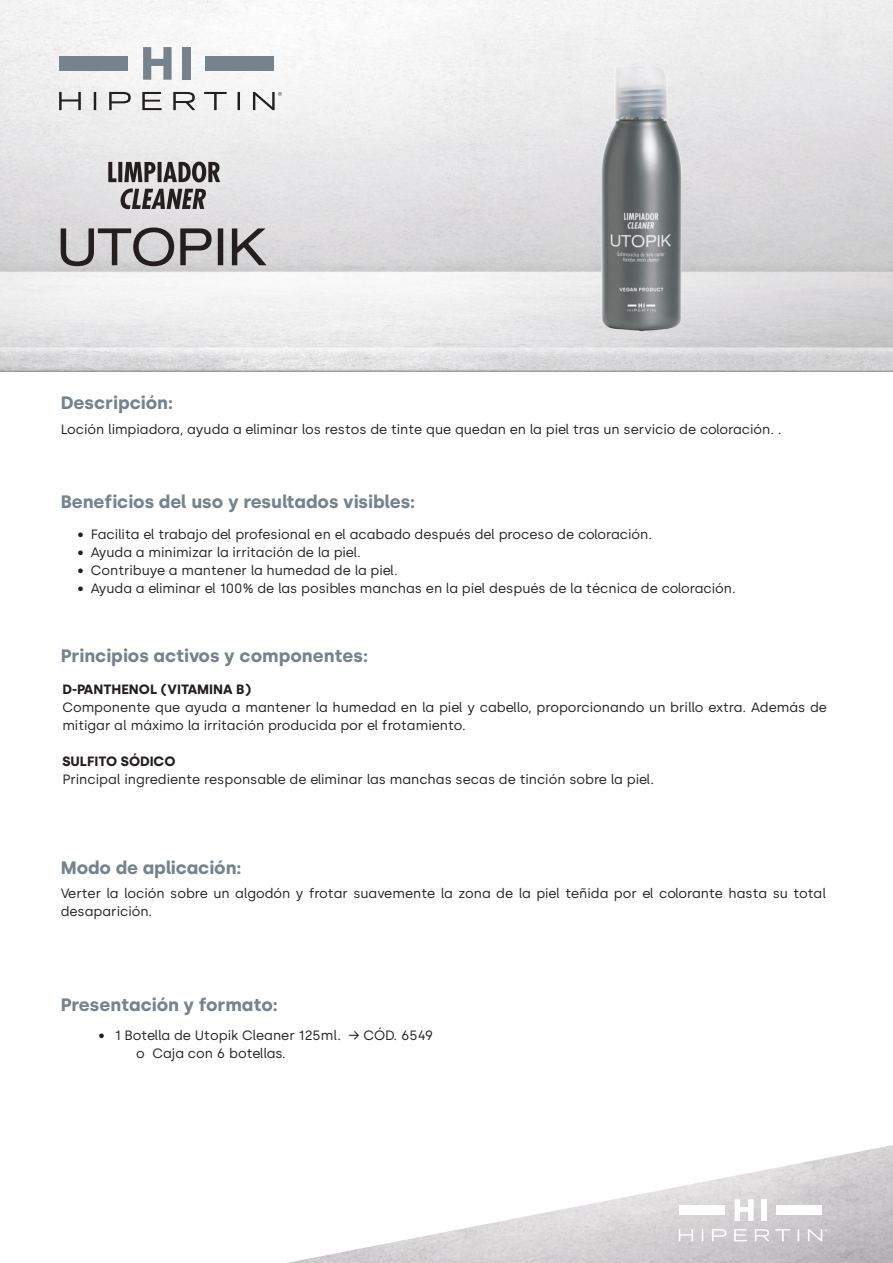
<style>
.page{position:relative;width:893px;height:1263px;background:#fff}
.page>*{position:absolute;margin:0;border:0;box-sizing:border-box;transform-origin:0 0}
.t1{font:700 18px "Silka";color:#76838d}
.t2{font:13.5px/18px "Silka";color:#241f1f}
.t3{font:700 13.5px "Silka";color:#241f1f}
</style>
<div class="page">
<img style="left:287px;top:1145px;width:606px;height:118px">
<svg style="left:679px;top:1229px;width:14px;height:12px"></svg>
<svg style="left:702px;top:1229px;width:1px;height:12px"></svg>
<svg style="left:712px;top:1229px;width:14px;height:12px"></svg>
<svg style="left:734px;top:1229px;width:13px;height:12px"></svg>
<svg style="left:755px;top:1229px;width:14px;height:12px"></svg>
<svg style="left:775px;top:1229px;width:15px;height:12px"></svg>
<svg style="left:798px;top:1229px;width:1px;height:12px"></svg>
<svg style="left:735px;top:1199px;width:19px;height:22px"></svg>
<div style="left:761px;top:1199px;width:5px;height:22px;background:#fff"></div>
<div style="left:679px;top:1205px;width:46px;height:10px;background:#fff"></div>
<div style="left:776px;top:1205px;width:46px;height:10px;background:#fff"></div>
<svg style="left:808px;top:1229px;width:19px;height:12px"></svg>
<svg style="left:59px;top:92px;width:22px;height:18px"></svg>
<svg style="left:94px;top:92px;width:2px;height:18px"></svg>
<svg style="left:109px;top:92px;width:22px;height:18px"></svg>
<svg style="left:142px;top:92px;width:20px;height:18px"></svg>
<svg style="left:173px;top:92px;width:22px;height:18px"></svg>
<svg style="left:204px;top:92px;width:23px;height:18px"></svg>
<svg style="left:238px;top:92px;width:2px;height:18px"></svg>
<svg style="left:143px;top:47px;width:29px;height:33px"></svg>
<div style="left:182px;top:47px;width:9px;height:33px;background:#76838d"></div>
<div style="left:59px;top:56px;width:69px;height:15px;background:#76838d"></div>
<div style="left:205px;top:56px;width:69px;height:15px;background:#76838d"></div>
<svg style="left:253px;top:92px;width:29px;height:18px"></svg>
<img style="left:495px;top:26px;width:328px;height:327px">
<svg style="left:61px;top:227px;width:206px;height:39px"></svg>
<svg style="left:120px;top:188px;width:87px;height:21px"></svg>
<svg style="left:108px;top:161px;width:112px;height:21px"></svg>
<h1 class="t1" style="left:61px;top:392px;width:114px">Descripción:</h1>
<p class="t2" style="left:61px;top:421px;width:722px">Loción limpiadora, ayuda a eliminar los restos de tinte que quedan en la piel tras un servicio de coloración. .</p>
<h1 class="t1" style="left:61px;top:491px;width:356px">Beneficios del uso y resultados visibles:</h1>
<p class="t2" style="left:77px;top:526px;width:576px">• Facilita el trabajo del profesional en el acabado después del proceso de coloración.</p>
<p class="t2" style="left:77px;top:544px;width:285px">• Ayuda a minimizar la irritación de la piel.</p>
<p class="t2" style="left:77px;top:562px;width:322px">• Contribuye a mantener la humedad de la piel.</p>
<p class="t2" style="left:77px;top:580px;width:660px">• Ayuda a eliminar el 100% de las posibles manchas en la piel después de la técnica de coloración.</p>
<h1 class="t1" style="left:61px;top:645px;width:309px">Principios activos y componentes:</h1>
<p class="t3" style="left:62px;top:681px;width:191px">D-PANTHENOL (VITAMINA B)</p>
<p class="t2" style="left:62px;top:698px;width:766px">Componente que ayuda a mantener la humedad en la piel y cabello, proporcionando un brillo extra. Además de mitigar al máximo la irritación producida por el frotamiento.</p>
<p class="t3" style="left:62px;top:753px;width:115px">SULFITO SÓDICO</p>
<p class="t2" style="left:62px;top:770px;width:593px">Principal ingrediente responsable de eliminar las manchas secas de tinción sobre la piel.</p>
<h1 class="t1" style="left:61px;top:857px;width:182px">Modo de aplicación:</h1>
<p class="t2" style="left:61px;top:884px;width:767px">Verter la loción sobre un algodón y frotar suavemente la zona de la piel teñida por el colorante hasta su total desaparición.</p>
<h1 class="t1" style="left:61px;top:994px;width:219px">Presentación y formato:</h1>
<p class="t2" style="left:136px;top:1026px;width:299px;text-indent:-38px">• 1 Botella de Utopik Cleaner 125ml. → CÓD. 6549 o Caja con 6 botellas.</p>
</div>
